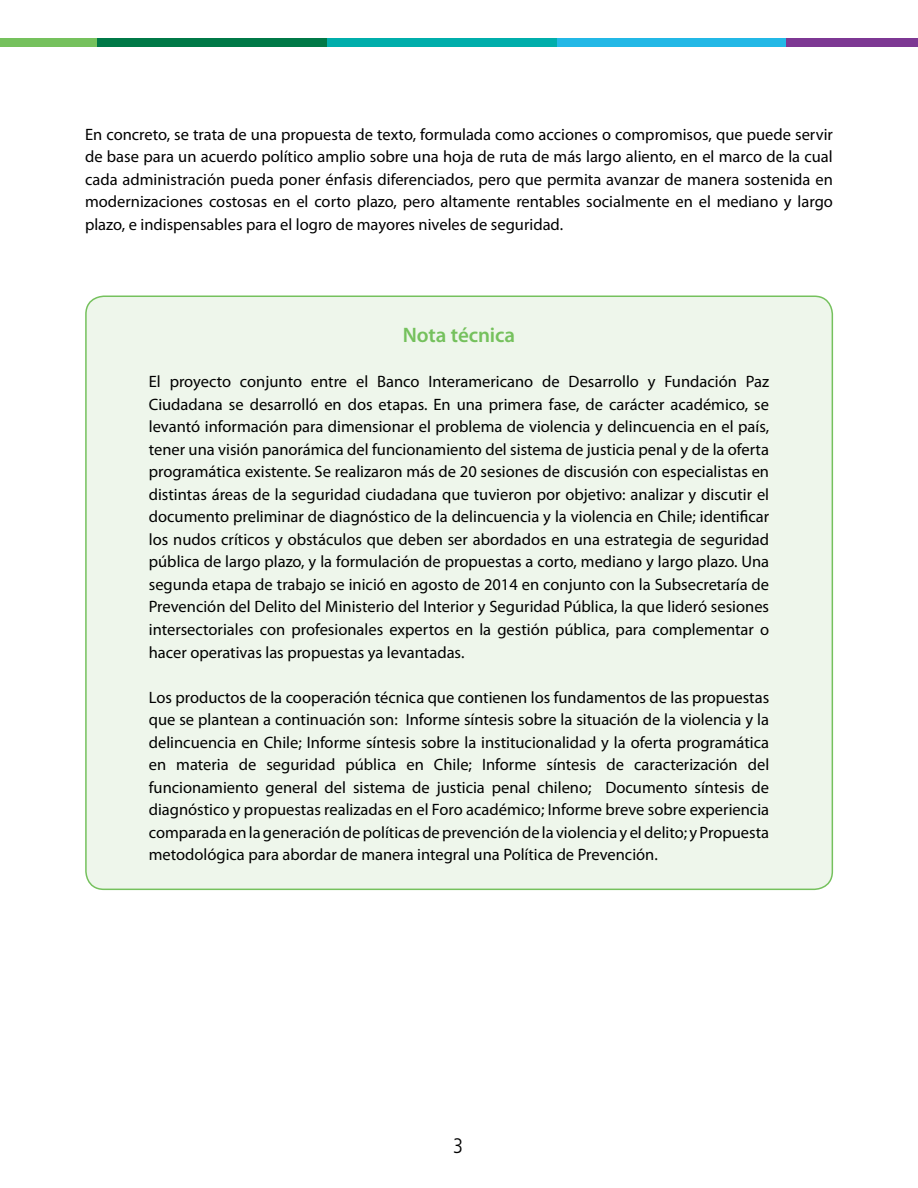
<style>
.page{position:relative;width:918px;height:1188px;background:#fff}
.page>*{position:absolute;margin:0;border:0;box-sizing:border-box;transform-origin:0 0}
.t1{font:600 21px "Myriad Pro";letter-spacing:-.005em;color:#75c15d}
.t2{font:300 condensed 21px "Frutiger LT Std";color:#000}
.t3{font:16.5px/22.5px "Myriad Pro";color:#000;text-align:justify}
</style>
<div class="page">
<div style="left:0;top:38px;width:98px;height:9px;background:#75c15d"></div>
<div style="left:786px;top:38px;width:132px;height:9px;background:#7d3893"></div>
<div style="left:557px;top:38px;width:229px;height:9px;background:#23b8e6"></div>
<div style="left:327px;top:38px;width:230px;height:9px;background:#00aeab"></div>
<div style="left:98px;top:38px;width:229px;height:9px;background:#007947"></div>
<div style="left:86px;top:296px;width:746px;height:593px;background:#eef6eb;border-radius:18px"></div>
<p class="t3" style="left:85px;top:123px;width:749px">En concreto, se trata de una propuesta de texto, formulada como acciones o compromisos, que puede servir de base para un acuerdo político amplio sobre una hoja de ruta de más largo aliento, en el marco de la cual cada administración pueda poner énfasis diferenciados, pero que permita avanzar de manera sostenida en modernizaciones costosas en el corto plazo, pero altamente rentables socialmente en el mediano y largo plazo, e indispensables para el logro de mayores niveles de seguridad.</p>
<p class="t1" style="left:403px;top:322px;width:114px">Nota técnica</p>
<p class="t3" style="left:149px;top:370px;width:622px">El proyecto conjunto entre el Banco Interamericano de Desarrollo y Fundación Paz Ciudadana se desarrolló en dos etapas. En una primera fase, de carácter académico, se levantó información para dimensionar el problema de violencia y delincuencia en el país, tener una visión panorámica del funcionamiento del sistema de justicia penal y de la oferta programática existente. Se realizaron más de 20 sesiones de discusión con especialistas en distintas áreas de la seguridad ciudadana que tuvieron por objetivo: analizar y discutir el documento preliminar de diagnóstico de la delincuencia y la violencia en Chile; identificar los nudos críticos y obstáculos que deben ser abordados en una estrategia de seguridad pública de largo plazo, y la formulación de propuestas a corto, mediano y largo plazo. Una segunda etapa de trabajo se inició en agosto de 2014 en conjunto con la Subsecretaría de Prevención del Delito del Ministerio del Interior y Seguridad Pública, la que lideró sesiones intersectoriales con profesionales expertos en la gestión pública, para complementar o hacer operativas las propuestas ya levantadas.</p>
<p class="t3" style="left:149px;top:685px;width:622px">Los productos de la cooperación técnica que contienen los fundamentos de las propuestas que se plantean a continuación son: Informe síntesis sobre la situación de la violencia y la delincuencia en Chile; Informe síntesis sobre la institucionalidad y la oferta programática en materia de seguridad pública en Chile; Informe síntesis de caracterización del funcionamiento general del sistema de justicia penal chileno; Documento síntesis de diagnóstico y propuestas realizadas en el Foro académico; Informe breve sobre experiencia comparada en la generación de políticas de prevención de la violencia y el delito; y Propuesta metodológica para abordar de manera integral una Política de Prevención.</p>
<p class="t2" style="left:453px;top:1134px;width:12px">3</p>
</div>
